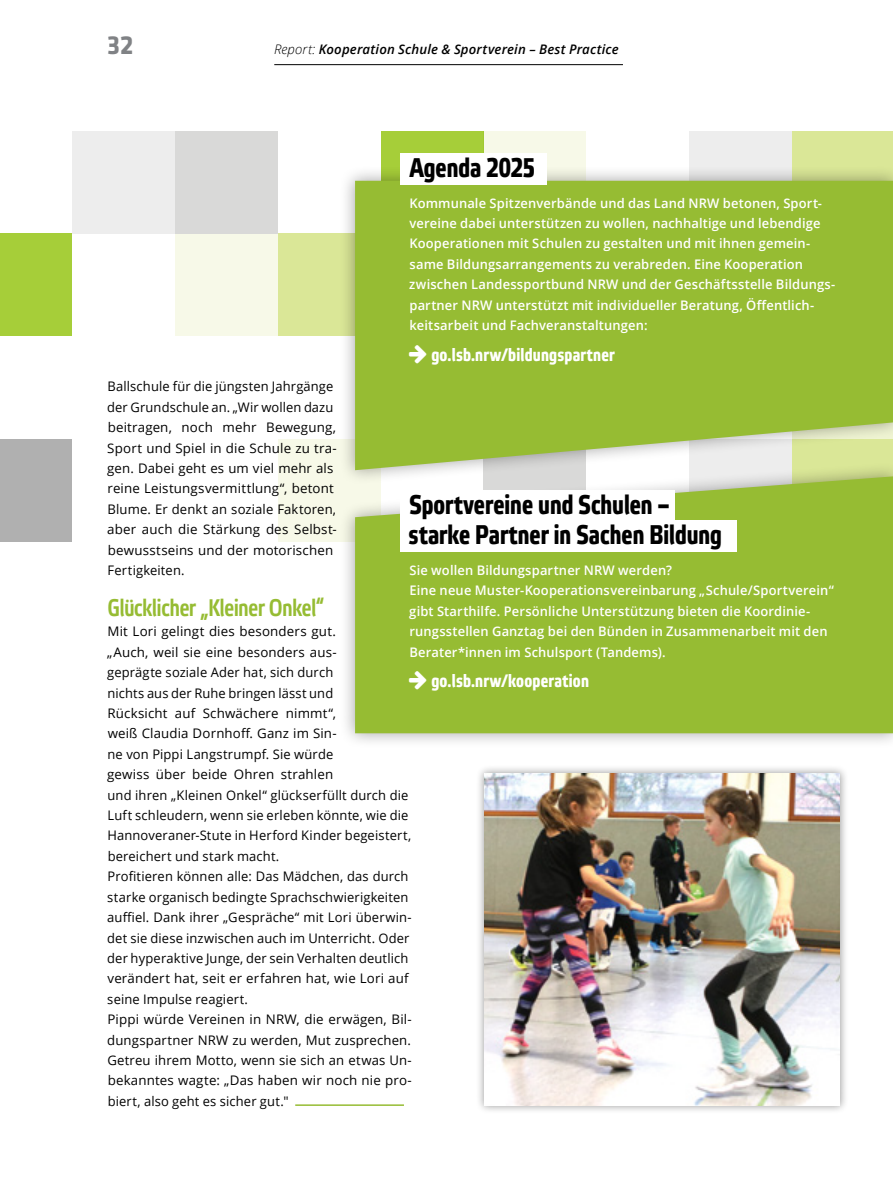
<style>
.page{position:relative;width:893px;height:1191px;background:#fff}
.page>*{position:absolute;margin:0;border:0;box-sizing:border-box;transform-origin:0 0}
.t1{font:700 27px/30.6px "Etelka Narrow Text";color:#000}
.t2{font:700 27px "Klavika Basic";color:#808285}
.t3{font:500 24px "Etelka Narrow";letter-spacing:-.005em;color:#96bc33}
.t4{font:700 18px "Etelka Narrow Text";letter-spacing:.01em;color:#fff}
.t5{font:13.2px/20.4px "Open Sans";letter-spacing:.01em;color:#000}
.t6{font:600 13.2px/20.4px "Open Sans";letter-spacing:.01em;color:#fff}
.t7{font:italic 600 13.2px "Open Sans";letter-spacing:.01em;color:#000}
.s1{font-weight:300}
</style>
<div class="page">
<div style="left:483px;top:131px;width:103px;height:102px;background:#f7f9e8"></div>
<div style="left:792px;top:131px;width:101px;height:102px;background:#dae797"></div>
<div style="left:278px;top:439px;width:103px;height:103px;background:#f7f9e8"></div>
<div style="left:175px;top:233px;width:103px;height:103px;background:#f7f9e8"></div>
<div style="left:175px;top:131px;width:103px;height:102px;background:#d9d9d8"></div>
<div style="left:381px;top:131px;width:102px;height:102px;background:#a6ce39"></div>
<div style="left:278px;top:233px;width:103px;height:103px;background:#dae797"></div>
<div style="left:0;top:439px;width:72px;height:103px;background:#b0b0b0"></div>
<div style="left:0;top:233px;width:72px;height:103px;background:#a6ce39"></div>
<div style="left:72px;top:131px;width:103px;height:102px;background:#ededed"></div>
<div style="left:689px;top:131px;width:103px;height:102px;background:#ededed"></div>
<div style="left:339px;top:164px;width:554px;height:321px;background:#000;opacity:.35"></div>
<div style="left:355px;top:181px;width:538px;height:280px;background:#96bc33"></div>
<div style="left:339px;top:461px;width:554px;height:288px;background:#000;opacity:.35"></div>
<div style="left:355px;top:476px;width:538px;height:257px;background:#96bc33"></div>
<div style="left:475px;top:764px;width:374px;height:350px;background:#000;opacity:.4"></div>
<img style="left:484px;top:773px;width:356px;height:333px">
<hr style="left:295px;top:1104px;width:109px;height:1px;background:#96bc33">
<div style="left:400px;top:490px;width:275px;height:31px;background:#fff"></div>
<div style="left:400px;top:520px;width:336px;height:32px;background:#fff"></div>
<div style="left:400px;top:153px;width:147px;height:31px;background:#fff"></div>
<hr style="left:274px;top:64px;width:349px;height:1px;background:#000">
<svg style="left:409px;top:671px;width:17px;height:18px"></svg>
<svg style="left:409px;top:344px;width:17px;height:19px"></svg>
<h1 class="t2" style="left:107px;top:26px;width:28px">32</h1>
<p class="t7" style="left:274px;top:40px;width:346px"><span class="s1">Report:</span> Kooperation Schule &amp; Sportverein – Best Practice</p>
<h1 class="t1" style="left:410px;top:153px;width:127px">Agenda 2025</h1>
<p class="t6" style="left:409px;top:192px;width:428px">Kommunale Spitzenverbände und das Land NRW betonen, Sport&shy;vereine dabei unterstützen zu wollen, nachhaltige und lebendige Kooperationen mit Schulen zu gestalten und mit ihnen gemein&shy;same Bildungsarrangements zu verabreden. Eine Kooperation zwischen Landessportbund NRW und der Geschäftsstelle Bildungs&shy;partner NRW unterstützt mit individueller Beratung, Öffentlich&shy;keitsarbeit und Fachveranstaltungen:</p>
<h3 class="t4" style="left:431px;top:344px;width:185px">go.lsb.nrw/bildungspartner</h3>
<p class="t5" style="left:107px;top:376px;width:231px">Ballschule für die jüngsten Jahrgänge der Grundschule an. „Wir wollen dazu beitragen, noch mehr Bewegung, Sport und Spiel in die Schule zu tra&shy;gen. Dabei geht es um viel mehr als reine Leistungsvermittlung“, betont Blume. Er denkt an soziale Faktoren, aber auch die Stärkung des Selbst&shy;bewusstseins und der motorischen Fertigkeiten.</p>
<h2 class="t3" style="left:108px;top:594px;width:218px">Glücklicher „Kleiner Onkel“</h2>
<p class="t5" style="left:107px;top:621px;width:306px">Mit Lori gelingt dies besonders gut.<br>„Auch, weil sie eine besonders aus-<br>geprägte soziale Ader hat, sich durch<br>nichts aus der Ruhe bringen lässt und<br>Rücksicht auf Schwächere nimmt“,<br>weiß Claudia Dornhoff. Ganz im Sin-<br>ne von Pippi Langstrumpf. Sie würde<br>gewiss über beide Ohren strahlen<br>und ihren „Kleinen Onkel“ glückserfüllt durch die Luft schleudern, wenn sie erleben könnte, wie die Hannoveraner-Stute in Herford Kinder begeistert, bereichert und stark macht.<br>Profitieren können alle: Das Mädchen, das durch starke organisch bedingte Sprachschwierigkeiten auffiel. Dank ihrer „Gespräche“ mit Lori überwin&shy;det sie diese inzwischen auch im Unterricht. Oder der hyperaktive Junge, der sein Verhalten deutlich verändert hat, seit er erfahren hat, wie Lori auf seine Impulse reagiert.<br>Pippi würde Vereinen in NRW, die erwägen, Bil&shy;dungspartner NRW zu werden, Mut zusprechen.<br>Getreu ihrem Motto, wenn sie sich an etwas Un&shy;bekanntes wagte: „Das haben wir noch nie pro&shy;biert, also geht es sicher gut."</p>
<h1 class="t1" style="left:409px;top:490px;width:315px">Sportvereine und Schulen – starke Partner in Sachen Bildung</h1>
<p class="t6" style="left:409px;top:560px;width:426px">Sie wollen Bildungspartner NRW werden?<br>Eine neue Muster-Kooperationsvereinbarung „Schule/Sportverein“ gibt Starthilfe. Persönliche Unterstützung bieten die Koordinie&shy;rungsstellen Ganztag bei den Bünden in Zusammenarbeit mit den Berater*innen im Schulsport (Tandems).</p>
<h3 class="t4" style="left:431px;top:671px;width:159px">go.lsb.nrw/kooperation</h3>
</div>
